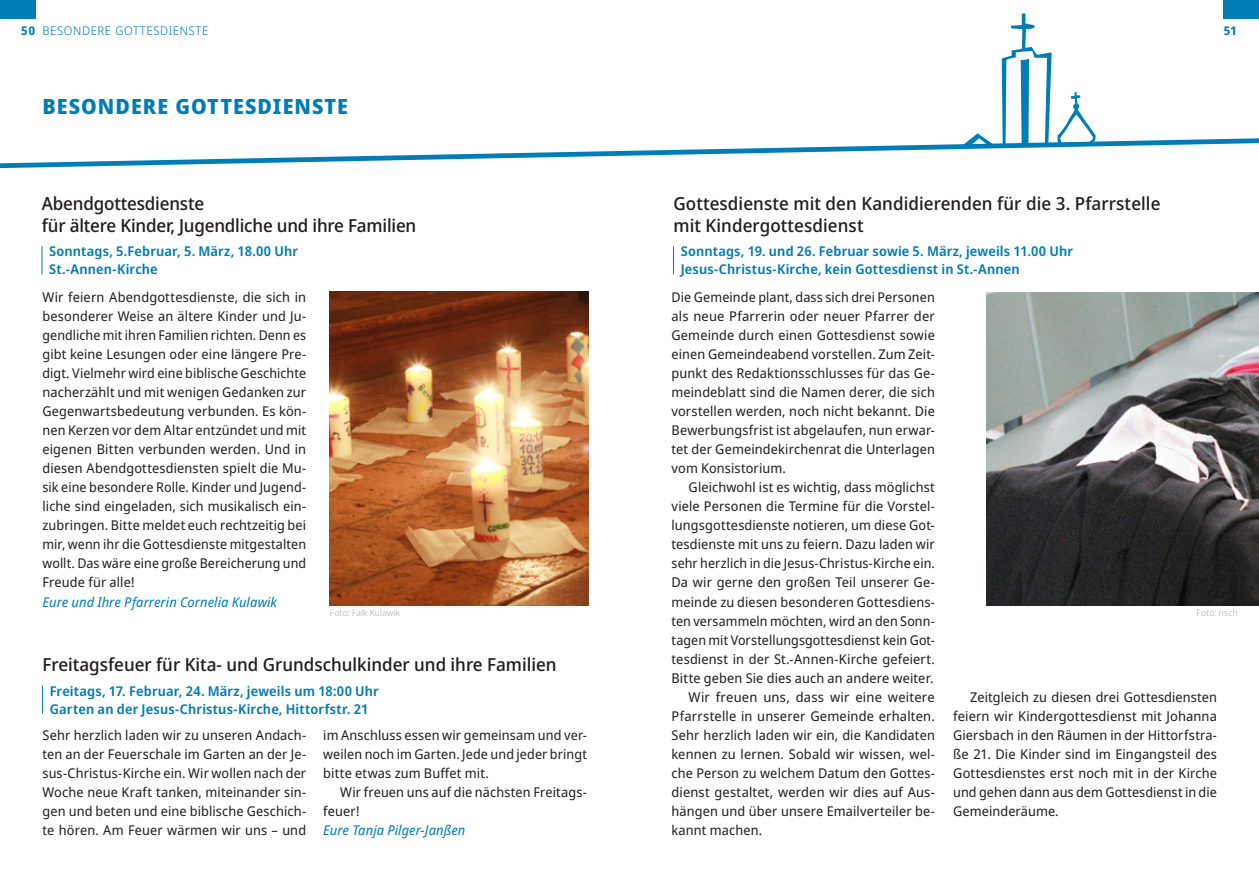
<style>
.page{position:relative;width:1259px;height:893px;background:#fff}
.page>*{position:absolute;margin:0;border:0;box-sizing:border-box;transform-origin:0 0}
.ÜberschriftVersalien{font:800 21px "Noto Sans Display";letter-spacing:.05em;color:#007cb6}
.ÜberschirftKlein{font:500 18px/22.5px "Noto Sans Display";color:#231f20}
.Fließt{font:13.5px/19px "Noto Sans Display";letter-spacing:.01em;color:#231f20;text-align:justify}
.Fließtext_Einzug{font:13.5px/19px "Noto Sans Display";letter-spacing:.01em;color:#231f20;text-align:justify}
.Zeit_Ort{font:600 13.5px/18px "Noto Sans Display";letter-spacing:.01em;color:#007cb6}
.Autoren{font:italic 13.5px "Noto Sans Display";letter-spacing:.01em;color:#007cb6}
.Rubrik{font:300 12px "Noto Sans Display";letter-spacing:.05em;color:#007cb6}
.t1{font:700 12px "Noto Sans Display";color:#007cb6}
.Quellen{font:300 9px "Noto Sans Display";letter-spacing:.02em;color:#a8a9ad}
</style>
<div class="page">
<div style="left:0;top:0;width:35px;height:19px;background:#007cb6"></div>
<div style="left:1223px;top:0;width:36px;height:19px;background:#007cb6"></div>
<svg style="left:1001px;top:14px;width:93px;height:119px"></svg>
<svg style="left:0;top:133px;width:1259px;height:36px"></svg>
<svg style="left:42px;top:246px;width:1px;height:28px"></svg>
<svg style="left:42px;top:685px;width:1px;height:29px"></svg>
<svg style="left:673px;top:246px;width:1px;height:28px"></svg>
<img style="left:330px;top:292px;width:258px;height:314px">
<img style="left:986px;top:292px;width:273px;height:314px">
<p class="t1" style="left:21px;top:22px;width:15px">50</p>
<p class="t1" style="left:1223px;top:22px;width:15px">51</p>
<p class="Rubrik" style="left:43px;top:22px;width:167px">BESONDERE GOTTESDIENSTE</p>
<p class="ÜberschriftVersalien" style="left:43px;top:92px;width:307px">BESONDERE GOTTESDIENSTE</p>
<p class="ÜberschirftKlein" style="left:42px;top:192px;width:376px">Abendgottesdienste<br>für ältere Kinder, Jugendliche und ihre Familien</p>
<p class="Zeit_Ort" style="left:49px;top:243px;width:250px">Sonntags, 5.Februar, 5. März, 18.00 Uhr<br>St.-Annen-Kirche</p>
<p class="ÜberschirftKlein" style="left:673px;top:192px;width:488px">Gottesdienste mit den Kandidierenden für die 3. Pfarrstelle mit Kindergottesdienst</p>
<p class="Zeit_Ort" style="left:680px;top:243px;width:394px">Sonntags, 19. und 26. Februar sowie 5. März, jeweils 11.00 Uhr<br>Jesus-Christus-Kirche, kein Gottesdienst in St.-Annen</p>
<p class="Fließt" style="left:42px;top:288px;width:265px">Wir feiern Abendgottesdienste, die sich in besonderer Weise an ältere Kinder und Ju&shy;gendliche mit ihren Familien richten. Denn es gibt keine Lesungen oder eine längere Pre&shy;digt. Vielmehr wird eine biblische Geschichte nacherzählt und mit wenigen Gedanken zur Gegenwartsbedeutung verbunden. Es kön&shy;nen Kerzen vor dem Altar entzündet und mit eigenen Bitten verbunden werden. Und in diesen Abendgottesdiensten spielt die Mu&shy;sik eine besondere Rolle. Kinder und Jugend&shy;liche sind eingeladen, sich musikalisch ein&shy;zubringen. Bitte meldet euch rechtzeitig bei mir, wenn ihr die Gottesdienste mitgestalten wollt. Das wäre eine große Bereicherung und Freude für alle!</p>
<p class="Autoren" style="left:42px;top:592px;width:236px">Eure und Ihre Pfarrerin Cornelia Kulawik</p>
<p class="Fließt" style="left:671px;top:288px;width:265px">Die Gemeinde plant, dass sich drei Personen als neue Pfarrerin oder neuer Pfarrer der Gemeinde durch einen Gottesdienst sowie einen Gemeindeabend vorstellen. Zum Zeit&shy;punkt des Redaktionsschlusses für das Ge&shy;meindeblatt sind die Namen derer, die sich vorstellen werden, noch nicht bekannt. Die Bewerbungsfrist ist abgelaufen, nun erwar&shy;tet der Gemeindekirchenrat die Unterlagen vom Konsistorium.</p>
<p class="Fließtext_Einzug" style="left:671px;top:478px;width:265px;text-indent:17px">Gleichwohl ist es wichtig, dass möglichst viele Personen die Termine für die Vorstel&shy;lungsgottesdienste notieren, um diese Got&shy;tesdienste mit uns zu feiern. Dazu laden wir sehr herzlich in die Jesus-Christus-Kirche ein.<br>Da wir gerne den großen Teil unserer Ge&shy;meinde zu diesen besonderen Gottesdiens&shy;ten versammeln möchten, wird an den Sonn&shy;tagen mit Vorstellungsgottesdienst kein Got&shy;tesdienst in der St.-Annen-Kirche gefeiert.<br>Bitte geben Sie dies auch an andere weiter.</p>
<p class="Fließtext_Einzug" style="left:671px;top:688px;width:265px;text-indent:17px">Wir freuen uns, dass wir eine weitere Pfarrstelle in unserer Gemeinde erhalten.<br>Sehr herzlich laden wir ein, die Kandidaten kennen zu lernen. Sobald wir wissen, wel&shy;che Person zu welchem Datum den Gottes&shy;dienst gestaltet, werden wir dies auf Aus&shy;hängen und über unsere Emailverteiler be&shy;kannt machen.</p>
<p class="Quellen" style="left:330px;top:606px;width:72px">Foto: Falk Kulawik</p>
<p class="Quellen" style="left:1196px;top:606px;width:43px">Foto: nsch</p>
<p class="ÜberschirftKlein" style="left:43px;top:654px;width:515px">Freitagsfeuer für Kita- und Grundschulkinder und ihre Familien</p>
<p class="Zeit_Ort" style="left:50px;top:682px;width:331px">Freitags, 17. Februar, 24. März, jeweils um 18:00 Uhr<br>Garten an der Jesus-Christus-Kirche, Hittorfstr. 21</p>
<p class="Fließt" style="left:43px;top:726px;width:265px">Sehr herzlich laden wir zu unseren Andach&shy;ten an der Feuerschale im Garten an der Je&shy;sus-Christus-Kirche ein. Wir wollen nach der Woche neue Kraft tanken, miteinander sin&shy;gen und beten und eine biblische Geschich&shy;te hören. Am Feuer wärmen wir uns – und</p>
<p class="Fließtext_Einzug" style="left:953px;top:688px;width:265px;text-indent:17px">Zeitgleich zu diesen drei Gottesdiensten feiern wir Kindergottesdienst mit Johanna Giersbach in den Räumen in der Hittorfstra&shy;ße 21. Die Kinder sind im Eingangsteil des Gottesdienstes erst noch mit in der Kirche und gehen dann aus dem Gottesdienst in die Gemeinderäume.</p>
<p class="Fließt" style="left:323px;top:726px;width:265px">im Anschluss essen wir gemeinsam und ver&shy;weilen noch im Garten. Jede und jeder bringt bitte etwas zum Buffet mit.</p>
<p class="Fließtext_Einzug" style="left:323px;top:783px;width:265px;text-indent:17px">Wir freuen uns auf die nächsten Freitags&shy;feuer!</p>
<p class="Autoren" style="left:323px;top:820px;width:144px">Eure Tanja Pilger-Janßen</p>
</div>
